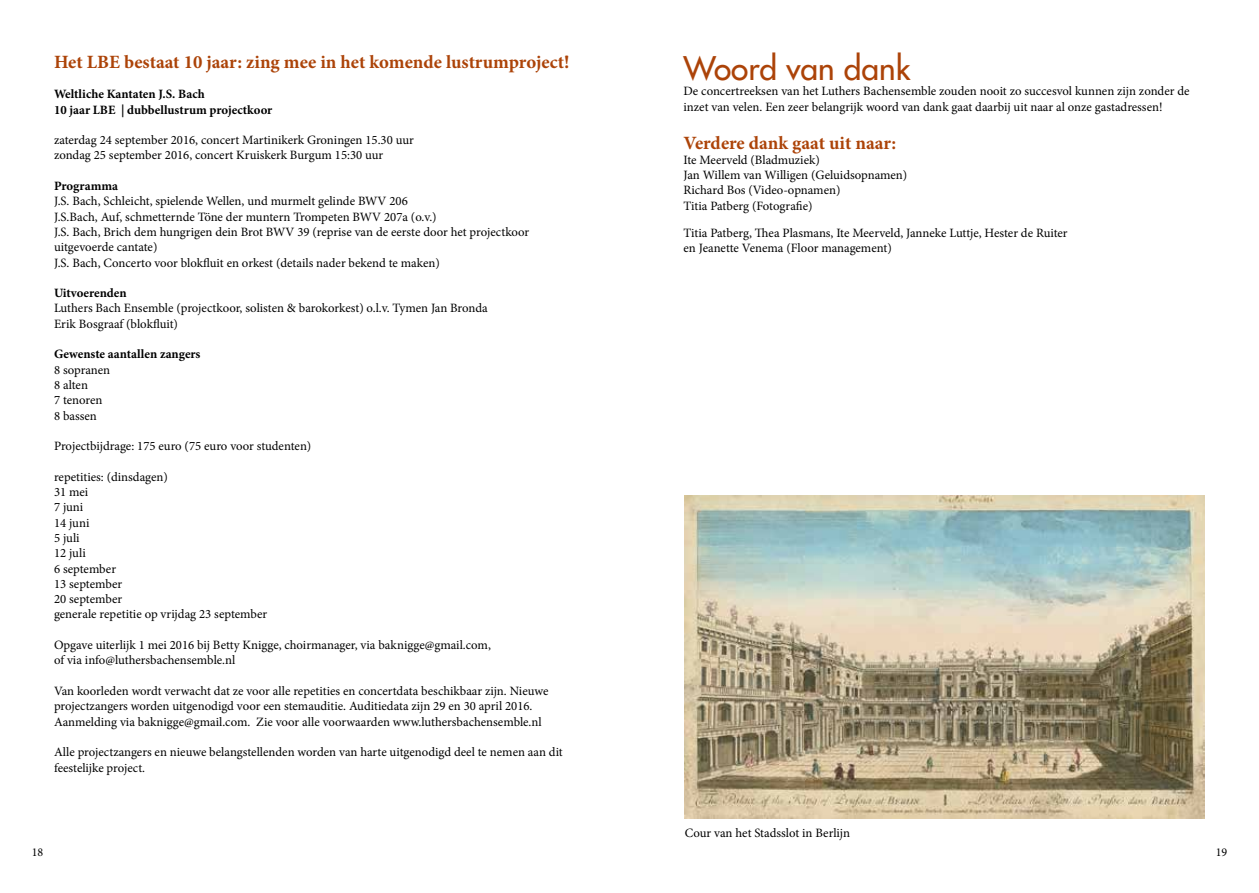
<style>
.page{position:relative;width:1259px;height:893px;background:#fff}
.page>*{position:absolute;margin:0;border:0;box-sizing:border-box;transform-origin:0 0}
.t1{font:500 31.65px "Futura Std";color:#ac4308}
.t2{font:700 18.75px "Minion Pro";color:#ac4308}
.t3{font:12.75px/15.3px "Minion Pro";color:#000}
.t4{font:700 12.75px/15.3px "Minion Pro";color:#000}
.t5{font:12px "Minion Pro";color:#000}
</style>
<div class="page">
<img style="left:684px;top:495px;width:520px;height:323px">
<h2 class="t2" style="left:54px;top:48px;width:517px">Het LBE bestaat 10 jaar: zing mee in het komende lustrumproject!</h2>
<p class="t4" style="left:54px;top:86px;width:220px">Weltliche Kantaten J.S. Bach<br>10 jaar LBE | dubbellustrum projectkoor</p>
<p class="t3" style="left:54px;top:132px;width:361px">zaterdag 24 september 2016, concert Martinikerk Groningen 15.30 uur zondag 25 september 2016, concert Kruiskerk Burgum 15:30 uur</p>
<p class="t4" style="left:54px;top:178px;width:66px">Programma</p>
<p class="t3" style="left:54px;top:194px;width:477px">J.S. Bach, Schleicht, spielende Wellen, und murmelt gelinde BWV 206<br>J.S.Bach, Auf, schmetternde Töne der muntern Trompeten BWV 207a (o.v.)<br>J.S. Bach, Brich dem hungrigen dein Brot BWV 39 (reprise van de eerste door het projectkoor uitgevoerde cantate)<br>J.S. Bach, Concerto voor blokfluit en orkest (details nader bekend te maken)</p>
<p class="t4" style="left:54px;top:285px;width:74px">Uitvoerenden</p>
<p class="t3" style="left:54px;top:301px;width:435px">Luthers Bach Ensemble (projectkoor, solisten &amp; barokorkest) o.l.v. Tymen Jan Bronda<br>Erik Bosgraaf (blokfluit)</p>
<p class="t4" style="left:54px;top:346px;width:148px">Gewenste aantallen zangers</p>
<p class="t3" style="left:54px;top:362px;width:58px">8 sopranen<br>8 alten<br>7 tenoren<br>8 bassen</p>
<p class="t3" style="left:54px;top:438px;width:259px">Projectbijdrage: 175 euro (75 euro voor studenten)</p>
<p class="t3" style="left:54px;top:469px;width:215px">repetities: (dinsdagen)<br>31 mei<br>7 juni<br>14 juni<br>5 juli<br>12 juli<br>6 september<br>13 september<br>20 september<br>generale repetitie op vrijdag 23 september</p>
<p class="t3" style="left:54px;top:637px;width:438px">Opgave uiterlijk 1 mei 2016 bij Betty Knigge, choirmanager, via baknigge@gmail.com, of via info@luthersbachensemble.nl</p>
<p class="t3" style="left:54px;top:683px;width:496px">Van koorleden wordt verwacht dat ze voor alle repetities en concertdata beschikbaar zijn. Nieuwe projectzangers worden uitgenodigd voor een stemauditie. Auditiedata zijn 29 en 30 april 2016.<br>Aanmelding via baknigge@gmail.com. Zie voor alle voorwaarden www.luthersbachensemble.nl</p>
<p class="t3" style="left:54px;top:744px;width:510px">Alle projectzangers en nieuwe belangstellenden worden van harte uitgenodigd deel te nemen aan dit feestelijke project.</p>
<h1 class="t1" style="left:683px;top:49px;width:228px">Woord van dank</h1>
<p class="t3" style="left:683px;top:84px;width:507px">De concertreeksen van het Luthers Bachensemble zouden nooit zo succesvol kunnen zijn zonder de inzet van velen. Een zeer belangrijk woord van dank gaat daarbij uit naar al onze gastadressen!</p>
<h2 class="t2" style="left:683px;top:129px;width:214px">Verdere dank gaat uit naar:</h2>
<p class="t3" style="left:683px;top:152px;width:225px">Ite Meerveld (Bladmuziek)<br>Jan Willem van Willigen (Geluidsopnamen)<br>Richard Bos (Video-opnamen)<br>Titia Patberg (Fotografie)</p>
<p class="t3" style="left:683px;top:225px;width:386px">Titia Patberg, Thea Plasmans, Ite Meerveld, Janneke Luttje, Hester de Ruiter en Jeanette Venema (Floor management)</p>
<p class="t3" style="left:685px;top:826px;width:167px">Cour van het Stadsslot in Berlijn</p>
<p class="t5" style="left:32px;top:844px;width:13px">18</p>
<p class="t5" style="left:1215px;top:844px;width:13px">19</p>
</div>
